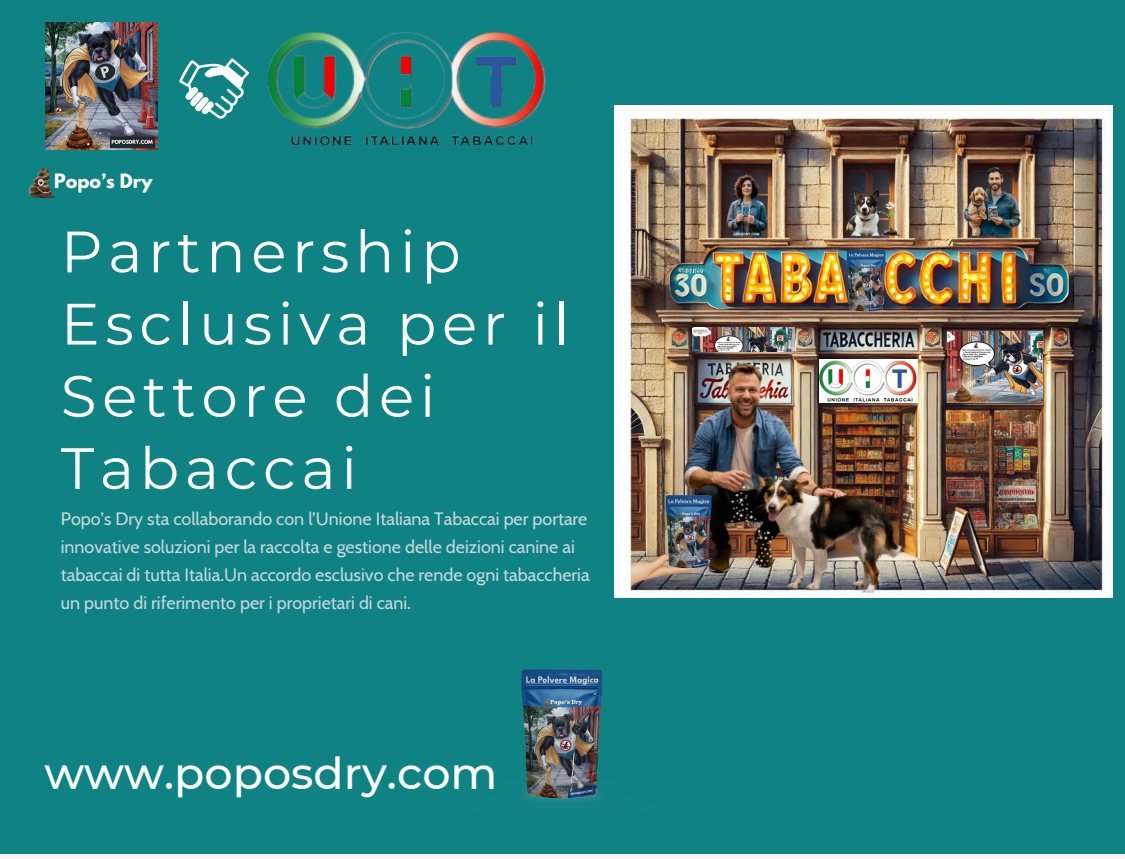
<style>
.page{position:relative;width:1125px;height:859px;background:#fff}
.page>*{position:absolute;margin:0;border:0;box-sizing:border-box;transform-origin:0 0}
.t1{font:58.25px/72.2px "Montserrat";letter-spacing:.095em;color:#fff}
.t2{font:500 44.5px "Montserrat";color:#fff}
.t3{font:17.88px/28.1px "Cabin";color:#cad6de}
.t4{font:700 17.5px "League Spartan";color:#fff}
</style>
<div class="page">
<div style="left:0;top:0;width:1125px;height:853px;background:#0f8384"></div>
<img style="left:46px;top:23px;width:111px;height:126px">
<img style="left:28px;top:167px;width:27px;height:31px">
<img style="left:521px;top:669px;width:82px;height:133px">
<img style="left:157px;top:22px;width:502px;height:128px">
<img style="left:614px;top:106px;width:498px;height:491px">
<img style="left:622px;top:487px;width:133px;height:89px">
<img style="left:819px;top:187px;width:106px;height:60px">
<img style="left:810px;top:242px;width:113px;height:75px">
<img style="left:948px;top:331px;width:94px;height:71px">
<img style="left:693px;top:328px;width:101px;height:23px">
<img style="left:819px;top:360px;width:99px;height:43px">
<p class="t4" style="left:54px;top:172px;width:100px">Popo’s Dry</p>
<p class="t1" style="left:61px;top:215px;width:510px">Partnership<br>Esclusiva per il<br>Settore dei<br>Tabaccai</p>
<p class="t3" style="left:61px;top:504px;width:530px">Popo’s Dry sta collaborando con l’Unione Italiana Tabaccai per portare innovative soluzioni per la raccolta e gestione delle deizioni canine ai tabaccai di tutta Italia.Un accordo esclusivo che rende ogni tabaccheria un punto di riferimento per i proprietari di cani.</p>
<p class="t2" style="left:44px;top:746px;width:455px">www.poposdry.com</p>
</div>
